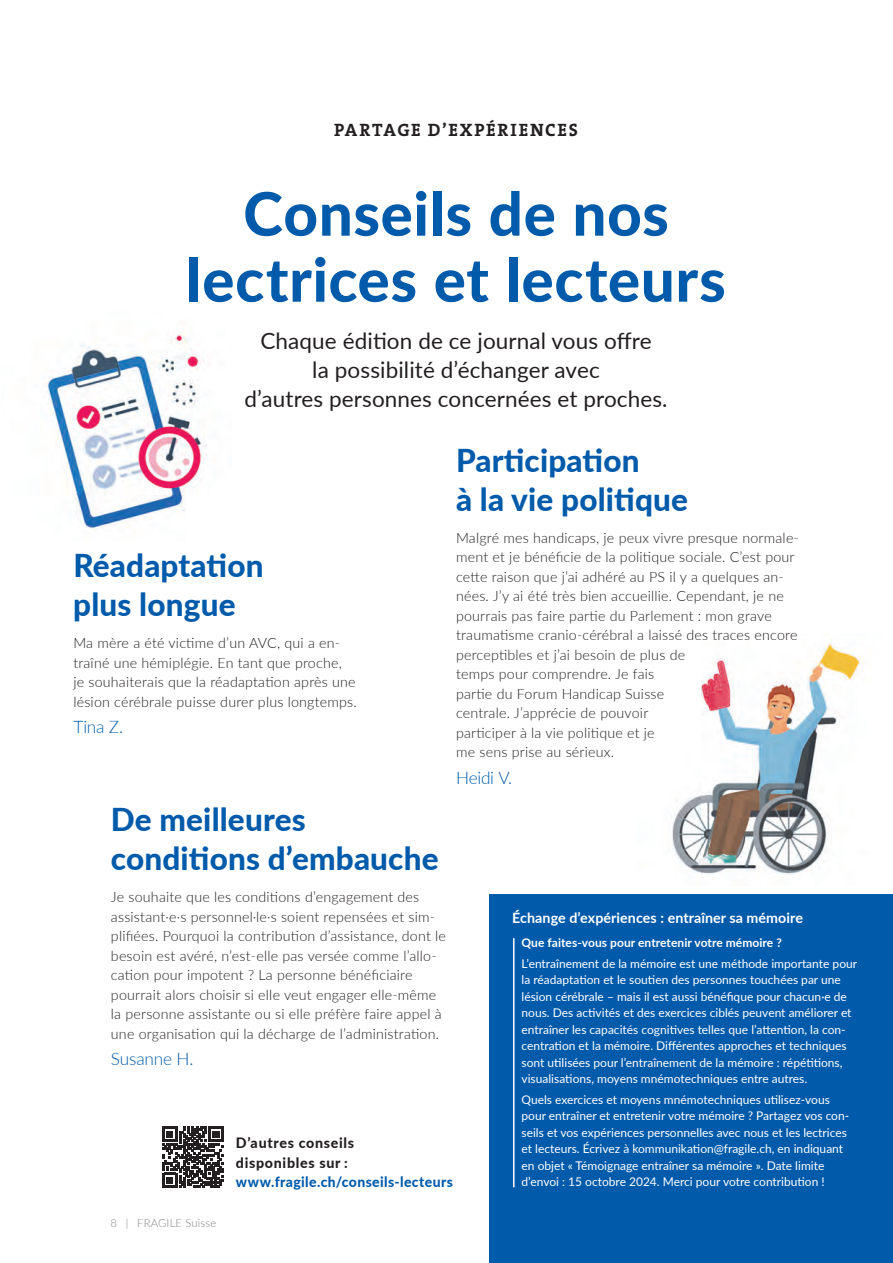
<style>
.page{position:relative;width:893px;height:1263px;background:#fff}
.page>*{position:absolute;margin:0;border:0;box-sizing:border-box;transform-origin:0 0}
.t1{font:800 60px/66px "Lato";letter-spacing:.01em;color:#015aaa;text-align:center}
.t2{font:800 31.5px/39px "Lato";letter-spacing:.005em;color:#015aaa}
.t3{font:22.5px/29.2px "Lato";letter-spacing:.005em;color:#231f20;text-align:center}
.t4{font:700 18px "The Serif";letter-spacing:.095em;color:#231f20}
.t5{font:300 17.25px "Lato";letter-spacing:-.015em;color:#015aaa}
.t6{font:300 14.25px/19.5px "Lato";letter-spacing:.015em;color:#231f20}
.t7{font:700 14.25px "Lato";letter-spacing:.005em;color:#fff}
.t8{font:800 14.25px "Lato";letter-spacing:.03em;color:#015aaa}
.t9{font:800 14.25px/19.5px "Lato";letter-spacing:.05em;color:#231f20}
.t10{font:12px/16.5px "Lato";color:#fff}
.t11{font:700 12px "Lato";letter-spacing:.005em;color:#fff}
.t12{font:300 11.25px "Lato";letter-spacing:.015em;color:#808285}
</style>
<div class="page">
<img style="left:46px;top:333px;width:161px;height:198px">
<div style="left:490px;top:895px;width:403px;height:368px;background:#015aaa"></div>
<svg style="left:163px;top:1127px;width:60px;height:60px"></svg>
<hr style="left:513px;top:938px;width:1px;height:249px;background:#fff">
<img style="left:672px;top:639px;width:192px;height:236px">
<p class="t4" style="left:334px;top:114px;width:245px">PARTAGE D’EXPÉRIENCES</p>
<h1 class="t1" style="left:186px;top:178px;width:541px">Conseils de nos lectrices et lecteurs</h1>
<h3 class="t3" style="left:244px;top:325px;width:425px">Chaque édition de ce journal vous offre<br>la possibilité d’échanger avec<br>d’autres personnes concernées et proches.</h3>
<h2 class="t2" style="left:73px;top:544px;width:192px">Réadaptation plus longue</h2>
<p class="t6" style="left:73px;top:633px;width:285px">Ma mère a été victime d’un AVC, qui a en&shy;traîné une hémiplégie. En tant que proche,<br>je souhaiterais que la réadaptation après une lésion cérébrale puisse durer plus longtemps.</p>
<p class="t5" style="left:73px;top:715px;width:51px">Tina Z.</p>
<h2 class="t2" style="left:456px;top:439px;width:233px">Participation<br>à la vie politique</h2>
<p class="t6" style="left:456px;top:527px;width:343px">Malgré mes handicaps, je peux vivre presque normale&shy;ment et je bénéficie de la politique sociale. C’est pour cette raison que j’ai adhéré au PS il y a quelques an&shy;nées. J’y ai été très bien accueillie. Cependant, je ne pourrais pas faire partie du Parlement : mon grave traumatisme cranio-cérébral a laissé des traces encore perceptibles et j’ai besoin de plus de<br>temps pour comprendre. Je fais<br>partie du Forum Handicap Suisse<br>centrale. J’apprécie de pouvoir<br>participer à la vie politique et je<br>me sens prise au sérieux.</p>
<p class="t5" style="left:456px;top:766px;width:58px">Heidi V.</p>
<h2 class="t2" style="left:111px;top:798px;width:329px">De meilleures conditions d’embauche</h2>
<p class="t6" style="left:111px;top:887px;width:337px">Je souhaite que les conditions d’engagement des assistant·e·s personnel·le·s soient repensées et sim&shy;plifiées. Pourquoi la contribution d’assistance, dont le besoin est avéré, n’est-elle pas versée comme l’allo&shy;cation pour impotent ? La personne bénéficiaire pourrait alors choisir si elle veut engager elle-même la personne assistante ou si elle préfère faire appel à une organisation qui la décharge de l’administration.</p>
<p class="t5" style="left:111px;top:1047px;width:84px">Susanne H.</p>
<p class="t12" style="left:111px;top:1214px;width:107px">8 | FRAGILE Suisse</p>
<p class="t9" style="left:236px;top:1132px;width:120px">D’autres conseils disponibles sur :</p>
<p class="t8" style="left:236px;top:1171px;width:219px">www.fragile.ch/conseils-lecteurs</p>
<p class="t7" style="left:512px;top:907px;width:292px">Échange d’expériences : entraîner sa mémoire</p>
<p class="t11" style="left:522px;top:933px;width:262px">Que faites-vous pour entretenir votre mémoire ?</p>
<p class="t10" style="left:522px;top:954px;width:337px">L’entraînement de la mémoire est une méthode importante pour la réadaptation et le soutien des personnes touchées par une lésion cérébrale – mais il est aussi bénéfique pour chacun·e de nous. Des activités et des exercices ciblés peuvent améliorer et entraîner les capacités cognitives telles que l’attention, la con&shy;centration et la mémoire. Différentes approches et techniques sont utilisées pour l’entraînement de la mémoire : répétitions, visualisations, moyens mnémotechniques entre autres.</p>
<p class="t10" style="left:522px;top:1091px;width:329px">Quels exercices et moyens mnémotechniques utilisez-vous pour entraîner et entretenir votre mémoire ? Partagez vos con&shy;seils et vos expériences personnelles avec nous et les lectrices et lecteurs. Écrivez à kommunikation@fragile.ch, en indiquant en objet « Témoignage entraîner sa mémoire ». Date limite d’envoi : 15 octobre 2024. Merci pour votre contribution !</p>
</div>
